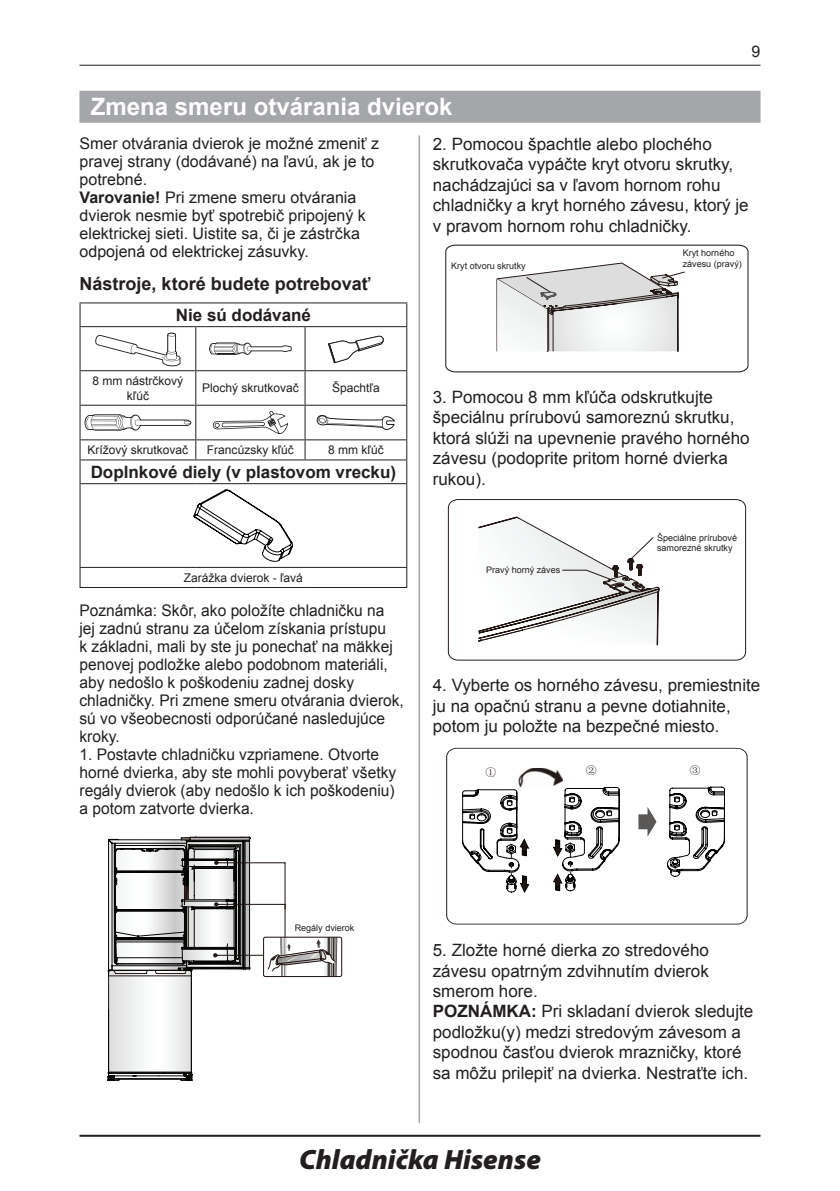
<style>
.page{position:relative;width:840px;height:1191px;background:#fff}
.page>*{position:absolute;margin:0;border:0;box-sizing:border-box;transform-origin:0 0}
.t1{font:italic 900 28px "Myriad Pro";color:#231f20}
.Nadpis{font:700 24px "Arial";color:#fff}
.Základný_9{font:700 18px "Arial";color:#231f20}
.Základný{font:17px/20.4px "Arial";color:#231f20}
.Základný-2{font:700 17px "Arial";color:#231f20}
.Základný-3{font:16px/18px "Arial";color:#231f20}
.Základný_text_6{font:12px/14.4px "Arial";color:#231f20;text-align:center}
.t2{font:9px/10.8px "Arial";color:#231f20}
.s1{font-weight:700}
</style>
<div class="page">
<hr style="left:79px;top:65px;width:681px;height:1px;background:#231f20">
<hr style="left:79px;top:1134px;width:681px;height:2px;background:#231f20">
<hr style="left:418px;top:135px;width:2px;height:988px;background:#a5a6aa">
<div style="left:79px;top:91px;width:681px;height:32px;background:#a5a6aa"></div>
<hr style="left:79px;top:302px;width:117px;height:1px;background:#231f20">
<svg style="left:79px;top:303px;width:1px;height:23px"></svg>
<hr style="left:196px;top:302px;width:109px;height:1px;background:#231f20">
<hr style="left:305px;top:302px;width:102px;height:1px;background:#231f20">
<svg style="left:406px;top:303px;width:1px;height:23px"></svg>
<hr style="left:79px;top:326px;width:117px;height:1px;background:#231f20">
<hr style="left:79px;top:327px;width:1px;height:43px;background:#231f20">
<hr style="left:196px;top:326px;width:109px;height:1px;background:#231f20">
<hr style="left:195px;top:327px;width:1px;height:43px;background:#231f20">
<hr style="left:305px;top:326px;width:102px;height:1px;background:#231f20">
<hr style="left:304px;top:327px;width:1px;height:43px;background:#231f20">
<hr style="left:406px;top:327px;width:1px;height:43px;background:#231f20">
<hr style="left:79px;top:370px;width:117px;height:1px;background:#231f20">
<hr style="left:79px;top:371px;width:1px;height:34px;background:#231f20">
<hr style="left:196px;top:370px;width:109px;height:1px;background:#231f20">
<hr style="left:195px;top:371px;width:1px;height:34px;background:#231f20">
<hr style="left:305px;top:370px;width:102px;height:1px;background:#231f20">
<hr style="left:304px;top:371px;width:1px;height:34px;background:#231f20">
<hr style="left:406px;top:371px;width:1px;height:34px;background:#231f20">
<hr style="left:79px;top:405px;width:117px;height:1px;background:#231f20">
<hr style="left:79px;top:406px;width:1px;height:33px;background:#231f20">
<hr style="left:196px;top:405px;width:109px;height:1px;background:#231f20">
<hr style="left:195px;top:406px;width:1px;height:33px;background:#231f20">
<hr style="left:305px;top:405px;width:102px;height:1px;background:#231f20">
<hr style="left:304px;top:406px;width:1px;height:33px;background:#231f20">
<hr style="left:406px;top:406px;width:1px;height:33px;background:#231f20">
<hr style="left:79px;top:439px;width:117px;height:1px;background:#231f20">
<hr style="left:196px;top:439px;width:109px;height:1px;background:#231f20">
<svg style="left:195px;top:440px;width:1px;height:19px"></svg>
<hr style="left:305px;top:439px;width:102px;height:1px;background:#231f20">
<svg style="left:304px;top:440px;width:1px;height:19px"></svg>
<hr style="left:79px;top:459px;width:117px;height:1px;background:#231f20">
<svg style="left:79px;top:440px;width:1px;height:43px"></svg>
<hr style="left:196px;top:459px;width:109px;height:1px;background:#231f20">
<hr style="left:305px;top:459px;width:102px;height:1px;background:#231f20">
<svg style="left:406px;top:440px;width:1px;height:43px"></svg>
<hr style="left:79px;top:483px;width:117px;height:1px;background:#231f20">
<hr style="left:79px;top:484px;width:1px;height:83px;background:#231f20">
<hr style="left:196px;top:483px;width:109px;height:1px;background:#231f20">
<hr style="left:305px;top:483px;width:102px;height:1px;background:#231f20">
<hr style="left:406px;top:484px;width:1px;height:83px;background:#231f20">
<hr style="left:79px;top:567px;width:117px;height:1px;background:#231f20">
<svg style="left:79px;top:568px;width:1px;height:19px"></svg>
<hr style="left:196px;top:567px;width:109px;height:1px;background:#231f20">
<hr style="left:305px;top:567px;width:102px;height:1px;background:#231f20">
<svg style="left:406px;top:568px;width:1px;height:19px"></svg>
<hr style="left:79px;top:587px;width:117px;height:1px;background:#231f20">
<hr style="left:196px;top:587px;width:109px;height:1px;background:#231f20">
<hr style="left:305px;top:587px;width:102px;height:1px;background:#231f20">
<svg style="left:95px;top:332px;width:85px;height:34px"></svg>
<svg style="left:209px;top:342px;width:82px;height:13px"></svg>
<svg style="left:328px;top:335px;width:56px;height:28px"></svg>
<svg style="left:84px;top:414px;width:107px;height:17px"></svg>
<svg style="left:213px;top:411px;width:75px;height:23px"></svg>
<svg style="left:316px;top:415px;width:79px;height:15px"></svg>
<svg style="left:193px;top:489px;width:100px;height:73px"></svg>
<div style="left:263px;top:936px;width:79px;height:41px;border:1px solid #211613;border-radius:2px"></div>
<svg style="left:107px;top:836px;width:230px;height:245px"></svg>
<svg style="left:445px;top:245px;width:303px;height:127px"></svg>
<svg style="left:447px;top:499px;width:298px;height:161px"></svg>
<svg style="left:446px;top:748px;width:301px;height:176px"></svg>
<img style="left:518px;top:768px;width:44px;height:19px">
<svg style="left:666px;top:786px;width:58px;height:90px"></svg>
<svg style="left:638px;top:807px;width:18px;height:29px"></svg>
<svg style="left:462px;top:786px;width:67px;height:107px"></svg>
<svg style="left:552px;top:787px;width:67px;height:104px"></svg>
<svg style="left:485px;top:767px;width:16px;height:10px"></svg>
<svg style="left:586px;top:765px;width:15px;height:10px"></svg>
<svg style="left:689px;top:765px;width:10px;height:10px"></svg>
<p class="Základný-3" style="left:751px;top:42px;width:10px">9</p>
<p class="Nadpis" style="left:91px;top:91px;width:363px">Zmena smeru otvárania dvierok</p>
<p class="Základný-3" style="left:79px;top:135px;width:301px">Smer otvárania dvierok je možné zmeniť z pravej strany (dodávané) na ľavú, ak je to potrebné.</p>
<p class="Základný-3" style="left:79px;top:189px;width:288px"><span class="s1">Varovanie!</span> Pri zmene smeru otvárania dvierok nesmie byť spotrebič pripojený k elektrickej sieti. Uistite sa, či je zástrčka odpojená od elektrickej zásuvky.</p>
<p class="Základný_9" style="left:79px;top:271px;width:292px">Nástroje, ktoré budete potrebovať</p>
<p class="Základný-2" style="left:176px;top:304px;width:137px">Nie sú dodávané</p>
<p class="Základný" style="left:432px;top:134px;width:317px">2. Pomocou špachtle alebo plochého skrutkovača vypáčte kryt otvoru skrutky, nachádzajúci sa v ľavom hornom rohu chladničky a kryt horného závesu, ktorý je v pravom hornom rohu chladničky.</p>
<p class="t2" style="left:682px;top:248px;width:53px">Kryt horného</p>
<p class="t2" style="left:451px;top:261px;width:76px">Kryt otvoru skrutky</p>
<p class="t2" style="left:682px;top:259px;width:61px">závesu (pravý)</p>
<p class="Základný_text_6" style="left:92px;top:374px;width:92px">8 mm nástrčkový kľúč</p>
<p class="Základný_text_6" style="left:202px;top:381px;width:98px">Plochý skrutkovač</p>
<p class="Základný_text_6" style="left:332px;top:381px;width:49px">Špachtľa</p>
<p class="Základný_text_6" style="left:87px;top:443px;width:102px">Krížový skrutkovač</p>
<p class="Základný_text_6" style="left:207px;top:443px;width:88px">Francúzsky kľúč</p>
<p class="Základný_text_6" style="left:328px;top:443px;width:57px">8 mm kľúč</p>
<p class="Základný-2" style="left:91px;top:461px;width:307px">Doplnkové diely (v plastovom vrecku)</p>
<p class="Základný_text_6" style="left:184px;top:570px;width:120px">Zarážka dvierok - ľavá</p>
<p class="Základný-3" style="left:79px;top:601px;width:326px">Poznámka: Skôr, ako položíte chladničku na jej zadnú stranu za účelom získania prístupu<br>k základni, mali by ste ju ponechať na mäkkej penovej podložke alebo podobnom materiáli, aby nedošlo k poškodeniu zadnej dosky chladničky. Pri zmene smeru otvárania dvierok, sú vo všeobecnosti odporúčané nasledujúce kroky.</p>
<p class="Základný-3" style="left:79px;top:745px;width:318px">1. Postavte chladničku vzpriamene. Otvorte horné dvierka, aby ste mohli povyberať všetky regály dvierok (aby nedošlo k ich poškodeniu) a potom zatvorte dvierka.</p>
<p class="Základný" style="left:432px;top:387px;width:318px">3. Pomocou 8 mm kľúča odskrutkujte špeciálnu prírubovú samoreznú skrutku, ktorá slúži na upevnenie pravého horného závesu (podoprite pritom horné dvierka rukou).</p>
<p class="t2" style="left:486px;top:564px;width:76px">Pravý horný záves</p>
<p class="t2" style="left:656px;top:532px;width:82px">Špeciálne prírubové samorezné skrutky</p>
<p class="Základný" style="left:432px;top:675px;width:329px">4. Vyberte os horného závesu, premiestnite ju na opačnú stranu a pevne dotiahnite, potom ju položte na bezpečné miesto.</p>
<p class="t2" style="left:294px;top:922px;width:61px">Regály dvierok</p>
<p class="Základný" style="left:432px;top:940px;width:277px;text-align:justify">5. Zložte horné dierka zo stredového závesu opatrným zdvihnutím dvierok smerom hore.</p>
<p class="Základný" style="left:432px;top:1001px;width:322px"><span class="s1">POZNÁMKA:</span> Pri skladaní dvierok sledujte podložku(y) medzi stredovým závesom a spodnou časťou dvierok mrazničky, ktoré sa môžu prilepiť na dvierka. Nestraťte ich.</p>
<h1 class="t1" style="left:299px;top:1143px;width:243px">Chladnička Hisense</h1>
</div>
